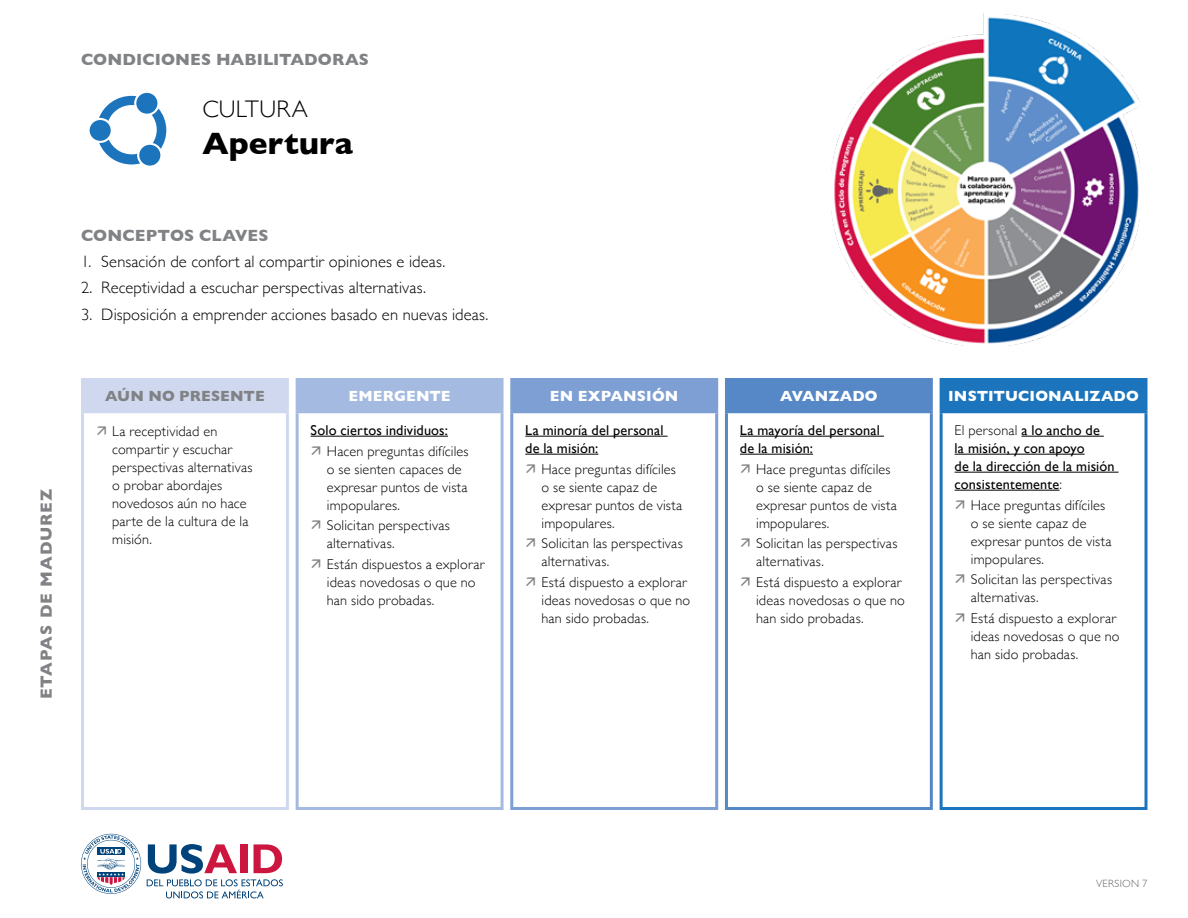
<style>
.page{position:relative;width:1188px;height:918px;background:#fff}
.page>*{position:absolute;margin:0;border:0;box-sizing:border-box;transform-origin:0 0}
.t1{font:700 31.5px "Gill Sans";letter-spacing:.005em;color:#000}
.t2{font:300 24px "Gill Sans";letter-spacing:.015em;color:#000}
.t3{font:300 16.5px "Gill Sans";letter-spacing:.01em;color:#000}
.t4{font:700 16.5px "Gill Sans";letter-spacing:.005em;color:#808285}
.t5{font:700 16.5px "Gill Sans";letter-spacing:.05em;color:#808285}
.t6{font:700 15px "Gill Sans";letter-spacing:.005em;color:#fff}
.t7{font:700 15px "Gill Sans";letter-spacing:.005em;color:#808285}
.t8{font:300 14.25px/18px "Gill Sans";letter-spacing:.015em;color:#000}
.t9{font:14.25px/18px "Gill Sans";letter-spacing:.01em;color:#000}
.t10{font:300 10.5px "Gill Sans";letter-spacing:.03em;color:#636466}
.s1{font-weight:300}
</style>
<div class="page">
<div style="left:82px;top:380px;width:205px;height:32px;background:#cfd8ee"></div>
<hr style="left:81px;top:378px;width:208px;height:3px;background:#cfd8ee">
<hr style="left:81px;top:381px;width:3px;height:29px;background:#cfd8ee">
<hr style="left:286px;top:381px;width:3px;height:29px;background:#cfd8ee">
<hr style="left:81px;top:413px;width:3px;height:394px;background:#cfd8ee">
<hr style="left:286px;top:413px;width:3px;height:394px;background:#cfd8ee">
<hr style="left:81px;top:807px;width:208px;height:3px;background:#cfd8ee">
<hr style="left:81px;top:410px;width:208px;height:3px;background:#cfd8ee">
<div style="left:297px;top:380px;width:205px;height:32px;background:#a4bae0"></div>
<hr style="left:296px;top:378px;width:208px;height:3px;background:#a4bae0">
<hr style="left:296px;top:381px;width:3px;height:29px;background:#a4bae0">
<hr style="left:501px;top:381px;width:3px;height:29px;background:#a4bae0">
<hr style="left:296px;top:413px;width:3px;height:394px;background:#a4bae0">
<hr style="left:501px;top:413px;width:3px;height:394px;background:#a4bae0">
<hr style="left:296px;top:807px;width:208px;height:3px;background:#a4bae0">
<hr style="left:296px;top:410px;width:208px;height:3px;background:#a4bae0">
<hr style="left:311px;top:436px;width:137px;height:1px;background:#000">
<div style="left:512px;top:380px;width:205px;height:32px;background:#7d9fd3"></div>
<hr style="left:510px;top:378px;width:208px;height:3px;background:#7d9fd3">
<hr style="left:510px;top:381px;width:3px;height:29px;background:#7d9fd3">
<hr style="left:715px;top:381px;width:3px;height:29px;background:#7d9fd3">
<hr style="left:510px;top:413px;width:3px;height:394px;background:#7d9fd3">
<hr style="left:715px;top:413px;width:3px;height:394px;background:#7d9fd3">
<hr style="left:510px;top:807px;width:208px;height:3px;background:#7d9fd3">
<hr style="left:510px;top:410px;width:208px;height:3px;background:#7d9fd3">
<hr style="left:525px;top:436px;width:143px;height:1px;background:#000">
<hr style="left:525px;top:454px;width:73px;height:1px;background:#000">
<div style="left:726px;top:380px;width:205px;height:32px;background:#5688c7"></div>
<hr style="left:725px;top:378px;width:208px;height:3px;background:#5688c7">
<hr style="left:725px;top:381px;width:3px;height:29px;background:#5688c7">
<hr style="left:930px;top:381px;width:3px;height:29px;background:#5688c7">
<hr style="left:725px;top:413px;width:3px;height:394px;background:#5688c7">
<hr style="left:930px;top:413px;width:3px;height:394px;background:#5688c7">
<hr style="left:725px;top:807px;width:208px;height:3px;background:#5688c7">
<hr style="left:725px;top:410px;width:208px;height:3px;background:#5688c7">
<hr style="left:740px;top:436px;width:144px;height:1px;background:#000">
<hr style="left:740px;top:454px;width:73px;height:1px;background:#000">
<div style="left:941px;top:380px;width:205px;height:32px;background:#1c75bc"></div>
<hr style="left:940px;top:378px;width:208px;height:3px;background:#1c75bc">
<hr style="left:940px;top:381px;width:3px;height:29px;background:#1c75bc">
<svg style="left:1146px;top:381px;width:2px;height:29px"></svg>
<hr style="left:940px;top:413px;width:3px;height:394px;background:#1c75bc">
<svg style="left:1144px;top:413px;width:4px;height:394px"></svg>
<hr style="left:940px;top:807px;width:208px;height:3px;background:#1c75bc">
<hr style="left:940px;top:410px;width:208px;height:3px;background:#1c75bc">
<hr style="left:1021px;top:436px;width:83px;height:1px;background:#000">
<hr style="left:955px;top:454px;width:130px;height:1px;background:#000">
<hr style="left:955px;top:472px;width:164px;height:1px;background:#000">
<hr style="left:955px;top:490px;width:105px;height:1px;background:#000">
<svg style="left:81px;top:834px;width:60px;height:60px"></svg>
<svg style="left:147px;top:844px;width:136px;height:54px"></svg>
<svg style="left:99px;top:96px;width:37px;height:25px"></svg>
<svg style="left:152px;top:108px;width:14px;height:41px"></svg>
<svg style="left:99px;top:140px;width:41px;height:25px"></svg>
<div style="left:136px;top:93px;width:21px;height:21px;background:#1c75bc;border-radius:50%"></div>
<div style="left:139px;top:145px;width:21px;height:21px;background:#1c75bc;border-radius:50%"></div>
<div style="left:90px;top:120px;width:21px;height:21px;background:#1c75bc;border-radius:50%"></div>
<img style="left:831px;top:14px;width:309px;height:332px">
<p class="t5" style="left:33px;top:699px;width:212px;rotate:-90deg">ETAPAS DE MADUREZ</p>
<p class="t4" style="left:81px;top:47px;width:289px">CONDICIONES HABILITADORAS</p>
<h2 class="t2" style="left:202px;top:90px;width:107px">CULTURA</h2>
<h1 class="t1" style="left:202px;top:118px;width:152px">Apertura</h1>
<p class="t4" style="left:81px;top:222px;width:189px">CONCEPTOS CLAVES</p>
<p class="t3" style="left:81px;top:249px;width:366px">1. Sensación de confort al compartir opiniones e ideas.</p>
<p class="t3" style="left:81px;top:275px;width:347px">2. Receptividad a escuchar perspectivas alternativas.</p>
<p class="t3" style="left:81px;top:301px;width:409px">3. Disposición a emprender acciones basado en nuevas ideas.</p>
<p class="t7" style="left:105px;top:384px;width:161px">AÚN NO PRESENTE</p>
<p class="t8" style="left:112px;top:422px;width:142px">La receptividad en compartir y escuchar perspectivas alternativas o probar abordajes novedosos aún no hace parte de la cultura de la misión.</p>
<p class="t6" style="left:349px;top:384px;width:104px">EMERGENTE</p>
<p class="t9" style="left:311px;top:421px;width:139px">Solo ciertos individuos:</p>
<p class="t8" style="left:327px;top:441px;width:143px">Hacen preguntas difíciles o se sienten capaces de expresar puntos de vista impopulares.</p>
<p class="t8" style="left:327px;top:516px;width:125px">Solicitan perspectivas alternativas.</p>
<p class="t8" style="left:327px;top:555px;width:159px">Están dispuestos a explorar ideas novedosas o que no han sido probadas.</p>
<p class="t6" style="left:550px;top:384px;width:130px">EN EXPANSIÓN</p>
<p class="t9" style="left:525px;top:421px;width:140px">La minoría del personal de la misión:</p>
<p class="t8" style="left:542px;top:459px;width:142px">Hace preguntas difíciles o se siente capaz de expresar puntos de vista impopulares.</p>
<p class="t8" style="left:542px;top:534px;width:143px">Solicitan las perspectivas alternativas.</p>
<p class="t8" style="left:542px;top:573px;width:150px">Está dispuesto a explorar ideas novedosas o que no han sido probadas.</p>
<p class="t6" style="left:780px;top:384px;width:99px">AVANZADO</p>
<p class="t9" style="left:740px;top:421px;width:142px">La mayoría del personal de la misión:</p>
<p class="t8" style="left:756px;top:459px;width:142px">Hace preguntas difíciles o se siente capaz de expresar puntos de vista impopulares.</p>
<p class="t8" style="left:756px;top:534px;width:143px">Solicitan las perspectivas alternativas.</p>
<p class="t8" style="left:756px;top:573px;width:150px">Está dispuesto a explorar ideas novedosas o que no han sido probadas.</p>
<p class="t6" style="left:948px;top:384px;width:192px">INSTITUCIONALIZADO</p>
<p class="t9" style="left:955px;top:421px;width:162px"><span class="s1">El personal</span> a lo ancho de<br>la misión, y con apoyo<br>de la dirección de la misión consistentemente<span class="s1">:</span></p>
<p class="t8" style="left:971px;top:495px;width:142px">Hace preguntas difíciles o se siente capaz de expresar puntos de vista impopulares.</p>
<p class="t8" style="left:971px;top:570px;width:143px">Solicitan las perspectivas alternativas.</p>
<p class="t8" style="left:971px;top:609px;width:150px">Está dispuesto a explorar ideas novedosas o que no han sido probadas.</p>
<p class="t10" style="left:1096px;top:875px;width:53px">VERSION 7</p>
</div>
